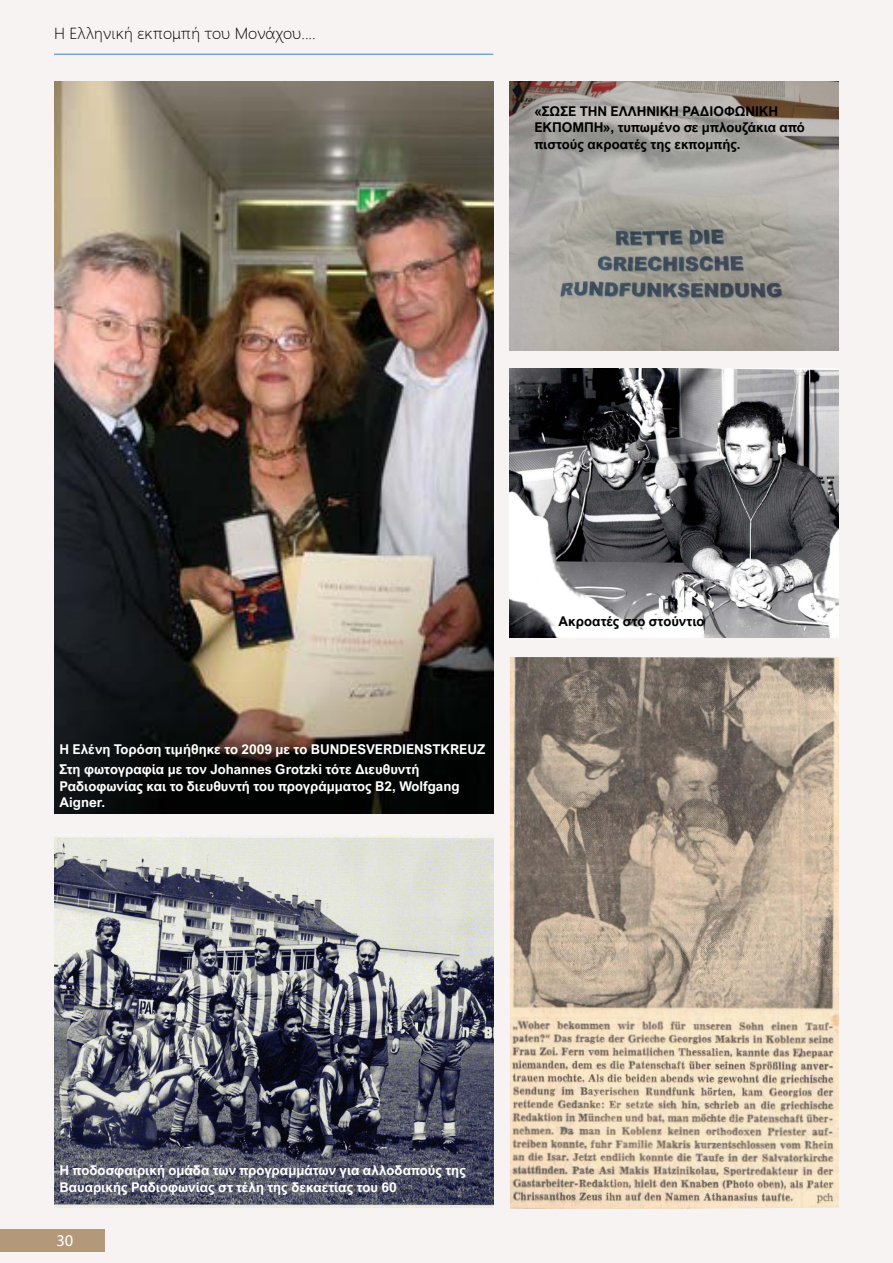
<style>
.page{position:relative;width:893px;height:1263px;background:#f7f3f2}
.page>*{position:absolute;margin:0;border:0;box-sizing:border-box;transform-origin:0 0}
.t1{font:16.5px "Myriad Pro";color:#fff}
.t2{font:300 15px "Microsoft Ya Hei";color:#000}
.t3{font:700 13.5px/16.2px "Arial Nova";color:#fff}
.t4{font:700 13.5px/16.2px "Arial Nova";color:#000}
</style>
<div class="page">
<div style="left:0;top:1229px;width:105px;height:22px;background:#b3987a"></div>
<hr style="left:54px;top:54px;width:439px;height:1px;background:#4792cb">
<img style="left:54px;top:82px;width:439px;height:731px">
<img style="left:510px;top:82px;width:329px;height:269px">
<img style="left:510px;top:369px;width:329px;height:269px">
<img style="left:510px;top:657px;width:329px;height:552px">
<img style="left:54px;top:834px;width:439px;height:374px">
<p class="t2" style="left:54px;top:23px;width:263px">Η Ελληνική εκπομπή του Μονάχου....</p>
<p class="t4" style="left:534px;top:103px;width:272px">«ΣΩΣΕ ΤΗΝ ΕΛΛΗΝΙΚΗ ΡΑΔΙΟΦΩΝΙΚΗ<br>ΕΚΠΟΜΠΗ», τυπωμένο σε μπλουζάκια από πιστούς ακροατές της εκπομπής.</p>
<p class="t3" style="left:60px;top:739px;width:427px;line-height:20.4px">Η Ελένη Τορόση τιμήθηκε το 2009 με το BUNDESVERDIENSTKREUZ<br>Στη φωτογραφία με τον Johannes Grotzki τότε Διευθυντή</p>
<p class="t3" style="left:60px;top:778px;width:402px">Ραδιοφωνίας και το διευθυντή του προγράμματος Β2, Wolfgang<br>Aigner.</p>
<p class="t4" style="left:559px;top:613px;width:147px">Aκροατές στο στούντιο</p>
<p class="t3" style="left:60px;top:1162px;width:408px">Η ποδοσφαιρική ομάδα των προγραμμάτων για αλλοδαπούς της<br>Βαυαρικής Ραδιοφωνίας στ τέλη της δεκαετίας του 60</p>
<p class="t1" style="left:56px;top:1230px;width:18px">30</p>
</div>
